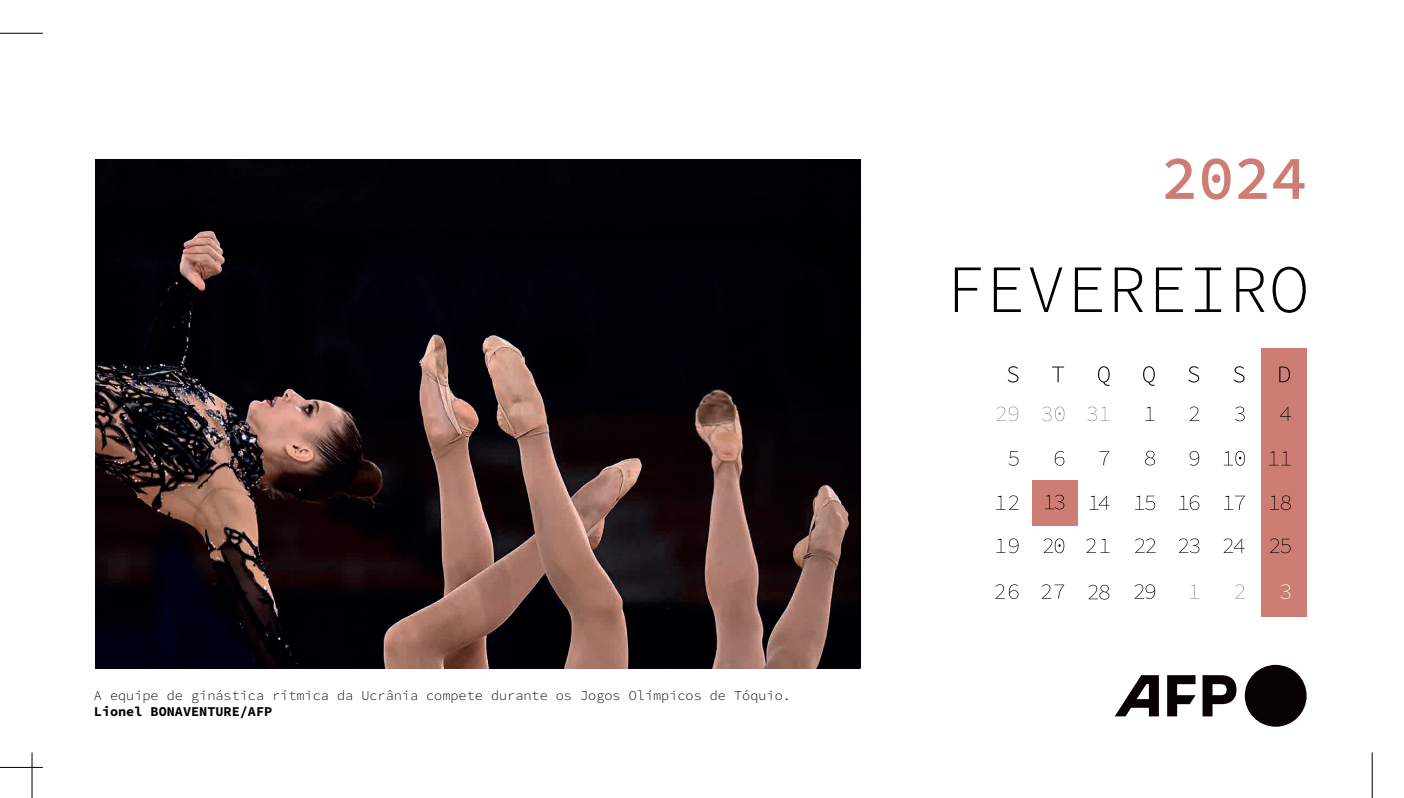
<style>
.page{position:relative;width:1404px;height:798px;background:#fff}
.page>*{position:absolute;margin:0;border:0;box-sizing:border-box;transform-origin:0 0}
.t1{font:300 67.5px "Source Code Pro";color:#000001}
.t2{font:600 60.75px "Source Code Pro";color:#ce7d75}
.t3{font:300 13.5px "Source Code Pro";color:#000001}
.t4{font:700 13.5px "Source Code Pro";color:#000001}
</style>
<div class="page">
<img style="left:95px;top:159px;width:765px;height:509px">
<div style="left:1032px;top:480px;width:45px;height:45px;background:#ce7d75"></div>
<div style="left:1261px;top:348px;width:45px;height:268px;background:#ce7d75"></div>
<svg style="left:996px;top:406px;width:22px;height:15px"></svg>
<svg style="left:1042px;top:406px;width:22px;height:15px"></svg>
<svg style="left:1087px;top:406px;width:22px;height:15px"></svg>
<svg style="left:1145px;top:406px;width:9px;height:15px"></svg>
<svg style="left:1189px;top:406px;width:9px;height:15px"></svg>
<svg style="left:1235px;top:406px;width:9px;height:15px"></svg>
<svg style="left:1280px;top:406px;width:10px;height:15px"></svg>
<svg style="left:1008px;top:451px;width:10px;height:14px"></svg>
<svg style="left:1054px;top:451px;width:10px;height:14px"></svg>
<svg style="left:1099px;top:451px;width:10px;height:14px"></svg>
<svg style="left:1145px;top:450px;width:9px;height:15px"></svg>
<svg style="left:1189px;top:451px;width:10px;height:14px"></svg>
<svg style="left:1223px;top:451px;width:21px;height:14px"></svg>
<svg style="left:1269px;top:451px;width:21px;height:14px"></svg>
<svg style="left:997px;top:495px;width:21px;height:14px"></svg>
<svg style="left:1045px;top:494px;width:19px;height:15px"></svg>
<svg style="left:1090px;top:495px;width:19px;height:14px"></svg>
<svg style="left:1135px;top:495px;width:19px;height:15px"></svg>
<svg style="left:1179px;top:495px;width:20px;height:15px"></svg>
<svg style="left:1225px;top:495px;width:19px;height:14px"></svg>
<svg style="left:1270px;top:495px;width:20px;height:15px"></svg>
<svg style="left:996px;top:538px;width:22px;height:15px"></svg>
<svg style="left:1043px;top:538px;width:21px;height:15px"></svg>
<svg style="left:1086px;top:538px;width:20px;height:14px"></svg>
<svg style="left:1135px;top:538px;width:20px;height:14px"></svg>
<svg style="left:1179px;top:538px;width:20px;height:15px"></svg>
<svg style="left:1223px;top:538px;width:21px;height:14px"></svg>
<svg style="left:1270px;top:538px;width:20px;height:15px"></svg>
<svg style="left:995px;top:584px;width:23px;height:14px"></svg>
<svg style="left:1041px;top:584px;width:23px;height:14px"></svg>
<svg style="left:1088px;top:584px;width:21px;height:15px"></svg>
<svg style="left:1134px;top:584px;width:20px;height:14px"></svg>
<svg style="left:1191px;top:584px;width:4px;height:14px"></svg>
<svg style="left:1235px;top:584px;width:9px;height:14px"></svg>
<svg style="left:1281px;top:584px;width:9px;height:14px"></svg>
<svg style="left:1007px;top:366px;width:11px;height:16px"></svg>
<svg style="left:1052px;top:366px;width:11px;height:16px"></svg>
<svg style="left:1098px;top:366px;width:11px;height:20px"></svg>
<svg style="left:1143px;top:366px;width:11px;height:20px"></svg>
<svg style="left:1188px;top:366px;width:10px;height:16px"></svg>
<svg style="left:1233px;top:366px;width:11px;height:16px"></svg>
<svg style="left:1279px;top:366px;width:10px;height:16px"></svg>
<svg style="left:1114px;top:664px;width:192px;height:62px"></svg>
<hr style="left:0;top:33px;width:43px;height:1px;background:#000">
<hr style="left:0;top:766px;width:43px;height:1px;background:#000">
<hr style="left:32px;top:752px;width:1px;height:45px;background:#000">
<hr style="left:1371px;top:752px;width:1px;height:45px;background:#000">
<p class="t3" style="left:94px;top:685px;width:698px">A equipe de ginástica rítmica da Ucrânia compete durante os Jogos Olímpicos de Tóquio.</p>
<p class="t4" style="left:94px;top:701px;width:180px">Lionel BONAVENTURE/AFP</p>
<h2 class="t2" style="left:1161px;top:134px;width:147px">2024</h2>
<h1 class="t1" style="left:944px;top:240px;width:366px">FEVEREIRO</h1>
</div>
